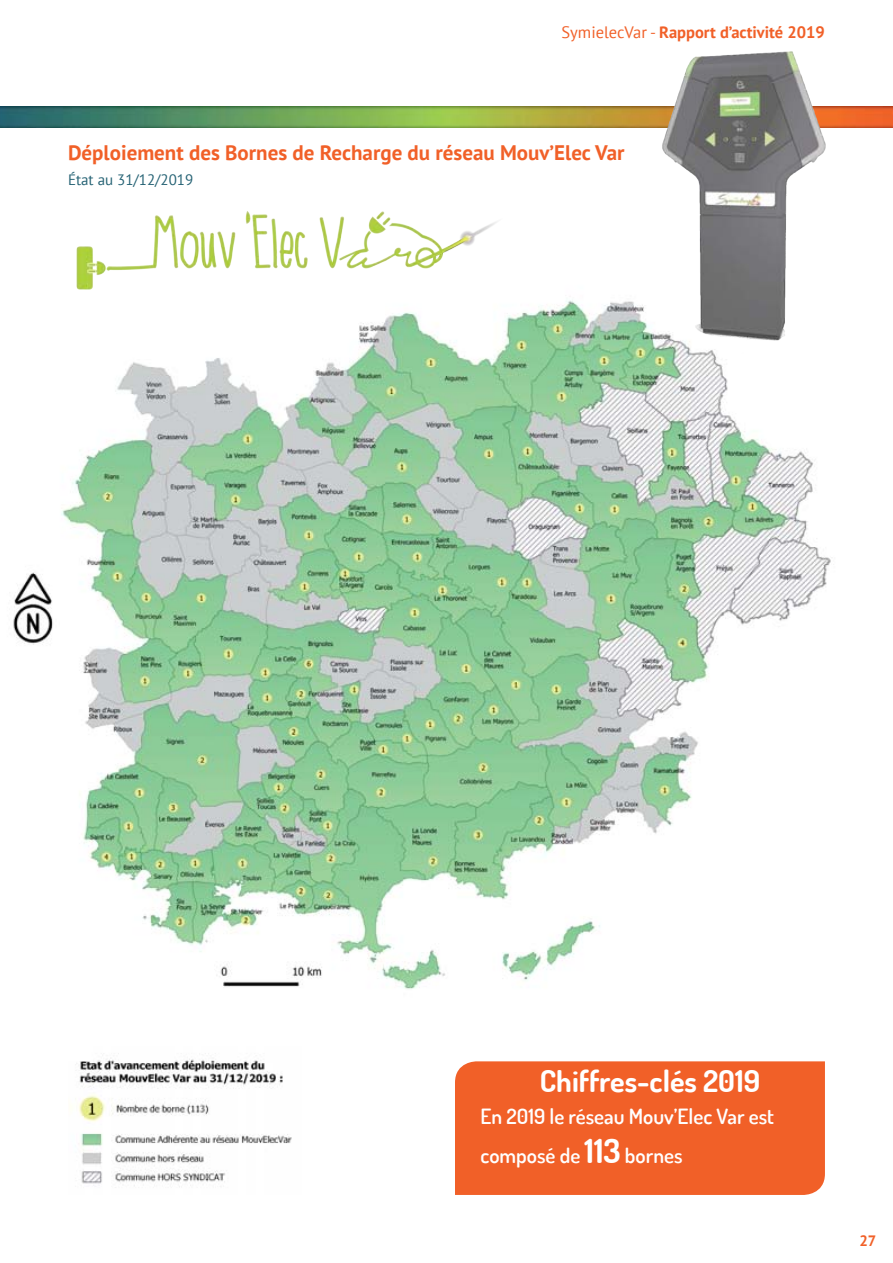
<style>
.page{position:relative;width:893px;height:1263px;background:#fff}
.page>*{position:absolute;margin:0;border:0;box-sizing:border-box;transform-origin:0 0}
.t1{font:700 30px "Dosis";color:#fff}
.t2{font:700 21px "PT Sans";color:#f16028}
.t3{font:600 21px/39.6px "Dosis";color:#fff}
.t4{font:700 16.5px "PT Sans";color:#f16028}
.t5{font:15px "PT Sans";color:#256274}
.t6{font:700 15px "PT Sans";color:#f16028}
.s1{font-weight:400}
.s2{font-weight:700;font-size:33px}
</style>
<div class="page">
<img style="left:13px;top:300px;width:818px;height:689px">
<img style="left:0;top:106px;width:893px;height:22px">
<div style="left:455px;top:1061px;width:370px;height:134px;background:#f16028"></div>
<img style="left:659px;top:51px;width:176px;height:311px">
<img style="left:76px;top:211px;width:421px;height:79px">
<img style="left:76px;top:1053px;width:216px;height:134px">
<div style="left:0;top:953px;width:91px;height:108px;background:#fff"></div>
<p class="t4" style="left:561px;top:21px;width:265px"><span class="s1">SymielecVar -</span> Rapport d’activité 2019</p>
<p class="t2" style="left:68px;top:139px;width:558px">Déploiement des Bornes de Recharge du réseau Mouv’Elec Var</p>
<p class="t5" style="left:68px;top:170px;width:127px">État au 31/12/2019</p>
<p class="t1" style="left:540px;top:1062px;width:222px">Chiffres-clés 2019</p>
<p class="t3" style="left:480px;top:1096px;width:295px">En 2019 le réseau Mouv’Elec Var est composé de <span class="s2">113</span> bornes</p>
<p class="t6" style="left:859px;top:1231px;width:19px">27</p>
</div>
